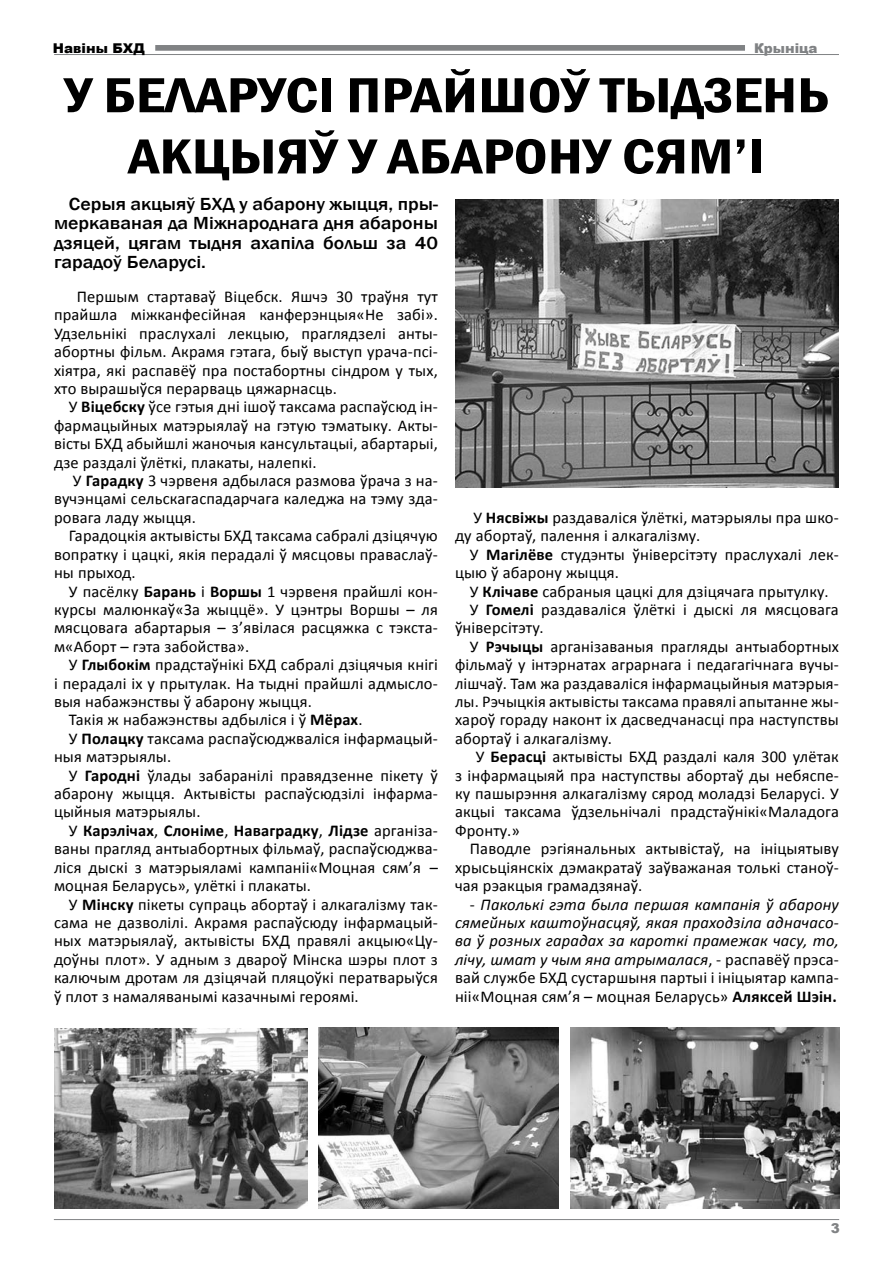
<style>
.page{position:relative;width:893px;height:1263px;background:#fff}
.page>*{position:absolute;margin:0;border:0;box-sizing:border-box;transform-origin:0 0}
.t1{font:600 condensed 51px/61.2px "Franklin Gothic";color:#000;text-align:center;scale:1.19 1}
.t2{font:500 18px/19.5px "Franklin Gothic";color:#000;text-align:justify;scale:1.1 1}
.t3{font:16.5px/18.5px "Calibri";letter-spacing:.01em;color:#000;text-align:justify}
.t4{font:italic 16.5px/18.5px "Calibri";letter-spacing:.01em;color:#000;text-align:justify}
.t5{font:700 16.5px "Calibri";letter-spacing:.01em;color:#000}
.t6{font:900 13.5px "Arial";color:#000}
.t7{font:900 13.5px "Arial";color:#808284}
.s1{font-weight:700}
.s2{font-weight:400}
.s3{font-style:normal}
.s4{font-weight:700;font-style:normal}
</style>
<div class="page">
<hr style="left:54px;top:54px;width:785px;height:1px;background:#808284">
<hr style="left:54px;top:1219px;width:785px;height:1px;background:#808284">
<div style="left:155px;top:45px;width:590px;height:6px;background:#808284"></div>
<img style="left:54px;top:1028px;width:253px;height:181px">
<img style="left:455px;top:200px;width:384px;height:287px">
<img style="left:571px;top:1028px;width:268px;height:180px">
<img style="left:319px;top:1028px;width:240px;height:181px">
<p class="t6" style="left:53px;top:38px;width:93px">Навіны БХД</p>
<h1 class="t1" style="left:64px;top:64px;width:644px">У БЕЛАРУСІ ПРАЙШОЎ ТЫДЗЕНЬ<br>АКЦЫЯЎ У АБАРОНУ СЯМ’І</h1>
<p class="t2" style="left:54px;top:194px;width:351px;text-indent:15px">Серыя акцыяў БХД у абарону жыцця, пры&shy;меркаваная да Міжнароднага дня абароны дзяцей, цягам тыдня ахапіла больш за 40 гарадоў Беларусі.</p>
<p class="t3" style="left:54px;top:286px;width:385px;text-indent:23px">Першым стартаваў Віцебск. Яшчэ 30 траўня тут прайшла міжканфесійная канферэнцыя«Не забі».<br>Удзельнікі праслухалі лекцыю, праглядзелі анты&shy;абортны фільм. Акрамя гэтага, быў выступ урача-псі&shy;хіятра, які распавёў пра постабортны сіндром у тых, хто вырашыўся перарваць цяжарнасць.</p>
<p class="t3" style="left:54px;top:397px;width:385px;text-indent:15px">У <span class="s1">Віцебску</span> ўсе гэтыя дні ішоў таксама распаўсюд ін&shy;фармацыйных матэрыялаў на гэтую тэматыку. Акты&shy;вісты БХД абыйшлі жаночыя кансультацыі, абартарыі, дзе раздалі ўлёткі, плакаты, налепкі.</p>
<p class="t3" style="left:54px;top:470px;width:385px;text-indent:19px">У <span class="s1">Гарадку</span> 3 чэрвеня адбылася размова ўрача з на&shy;вучэнцамі сельскагаспадарчага каледжа на тэму зда&shy;ровага ладу жыцця.</p>
<p class="t3" style="left:54px;top:526px;width:385px;text-indent:15px">Гарадоцкія актывісты БХД таксама сабралі дзіцячую вопратку і цацкі, якія перадалі ў мясцовы праваслаў&shy;ны прыход.</p>
<p class="t3" style="left:54px;top:581px;width:385px;text-indent:15px">У пасёлку <span class="s1">Барань</span> і <span class="s1">Воршы</span> 1 чэрвеня прайшлі кон&shy;курсы малюнкаў«За жыццё». У цэнтры Воршы – ля мясцовага абартарыя – з’явілася расцяжка с тэкста&shy;м«Аборт – гэта забойства».</p>
<p class="t3" style="left:69px;top:655px;width:371px">У <span class="s1">Глыбокім</span> прадстаўнікі БХД сабралі дзіцячыя кнігі</p>
<p class="t3" style="left:54px;top:673px;width:385px">і перадалі іх у прытулак. На тыдні прайшлі адмысло-</p>
<p class="t3" style="left:54px;top:691px;width:259px">выя набажэнствы ў абарону жыцця.</p>
<p class="t3" style="left:69px;top:710px;width:295px">Такія ж набажэнствы адбыліся і ў <span class="s1">Мёрах</span>.</p>
<p class="t3" style="left:69px;top:728px;width:371px">У <span class="s1">Полацку</span> таксама распаўсюджваліся інфармацый-</p>
<p class="t3" style="left:54px;top:747px;width:119px">ныя матэрыялы.</p>
<p class="t3" style="left:69px;top:765px;width:371px">У <span class="s1">Гародні</span> ўлады забаранілі правядзенне пікету ў</p>
<p class="t3" style="left:54px;top:783px;width:385px">абарону жыцця. Актывісты распаўсюдзілі інфарма-</p>
<p class="t3" style="left:54px;top:802px;width:148px">цыйныя матэрыялы.</p>
<p class="t5" style="left:69px;top:820px;width:371px"><span class="s2">У</span> Карэлічах<span class="s2">,</span> Слоніме<span class="s2">,</span> Наваградку<span class="s2">,</span> Лідзе <span class="s2">арганіза-</span></p>
<p class="t3" style="left:54px;top:839px;width:385px">ваны прагляд антыабортных фільмаў, распаўсюджва-</p>
<p class="t3" style="left:54px;top:857px;width:385px">ліся дыскі з матэрыяламі кампаніі«Моцная сям’я –</p>
<p class="t3" style="left:54px;top:876px;width:259px">моцная Беларусь», улёткі і плакаты.</p>
<p class="t3" style="left:69px;top:894px;width:371px">У <span class="s1">Мінску</span> пікеты супраць абортаў і алкагалізму так-</p>
<p class="t3" style="left:54px;top:912px;width:385px">сама не дазволілі. Акрамя распаўсюду інфармацый-</p>
<p class="t3" style="left:54px;top:931px;width:385px">ных матэрыялаў, актывісты БХД правялі акцыю«Цу-</p>
<p class="t3" style="left:54px;top:949px;width:385px">доўны плот». У адным з двароў Мінска шэры плот з</p>
<p class="t3" style="left:54px;top:968px;width:385px">калючым дротам ля дзіцячай пляцоўкі ператварыўся</p>
<p class="t3" style="left:54px;top:986px;width:306px">ў плот з намаляванымі казачнымі героямі.</p>
<p class="t7" style="left:754px;top:38px;width:65px">Крыніца</p>
<p class="t3" style="left:455px;top:507px;width:385px;text-indent:18px">У <span class="s1">Нясвіжы</span> раздаваліся ўлёткі, матэрыялы пра шко&shy;ду абортаў, палення і алкагалізму.</p>
<p class="t3" style="left:455px;top:544px;width:385px;text-indent:15px">У <span class="s1">Магілёве</span> студэнты ўніверсітэту праслухалі лек&shy;цыю ў абарону жыцця.</p>
<p class="t3" style="left:470px;top:581px;width:360px">У <span class="s1">Клічаве</span> сабраныя цацкі для дзіцячага прытулку.</p>
<p class="t3" style="left:470px;top:599px;width:370px">У <span class="s1">Гомелі</span> раздаваліся ўлёткі і дыскі ля мясцовага</p>
<p class="t3" style="left:455px;top:618px;width:90px">ўніверсітэту.</p>
<p class="t3" style="left:470px;top:636px;width:371px">У <span class="s1">Рэчыцы</span> арганізаваныя прагляды антыабортных</p>
<p class="t3" style="left:455px;top:655px;width:385px">фільмаў у інтэрнатах аграрнага і педагагічнага вучы-</p>
<p class="t3" style="left:455px;top:673px;width:385px">лішчаў. Там жа раздаваліся інфармацыйныя матэрыя-</p>
<p class="t3" style="left:455px;top:691px;width:385px">лы. Рэчыцкія актывісты таксама правялі апытанне жы-</p>
<p class="t3" style="left:455px;top:710px;width:385px">хароў гораду наконт іх дасведчанасці пра наступствы</p>
<p class="t3" style="left:455px;top:728px;width:159px">абортаў і алкагалізму.</p>
<p class="t3" style="left:476px;top:747px;width:365px">У <span class="s1">Берасці</span> актывісты БХД раздалі каля 300 улётак</p>
<p class="t3" style="left:455px;top:765px;width:385px">з інфармацыяй пра наступствы абортаў ды небяспе-</p>
<p class="t3" style="left:455px;top:783px;width:385px">ку пашырэння алкагалізму сярод моладзі Беларусі. У</p>
<p class="t3" style="left:455px;top:802px;width:385px">акцыі таксама ўдзельнічалі прадстаўнікі«Маладога</p>
<p class="t3" style="left:455px;top:820px;width:66px">Фронту.»</p>
<p class="t3" style="left:470px;top:839px;width:371px">Паводле рэгіянальных актывістаў, на ініцыятыву</p>
<p class="t3" style="left:455px;top:857px;width:385px">хрысьціянскіх дэмакратаў заўважаная толькі станоў-</p>
<p class="t3" style="left:455px;top:876px;width:189px">чая рэакцыя грамадзянаў.</p>
<p class="t4" style="left:455px;top:894px;width:385px;text-indent:15px"><span class="s3">-</span> Паколькі гэта была першая кампанія ў абарону сямейных каштоўнасцяў, якая праходзіла адначасо&shy;ва ў розных гарадах за кароткі прамежак часу, то, лічу, шмат у чым яна атрымалася<span class="s3">, - распавёў прэса&shy;вай службе БХД сустаршыня партыі і ініцыятар кампа&shy;ніі«Моцная сям’я – моцная Беларусь»</span> <span class="s4">Аляксей Шэін.</span></p>
</div>
